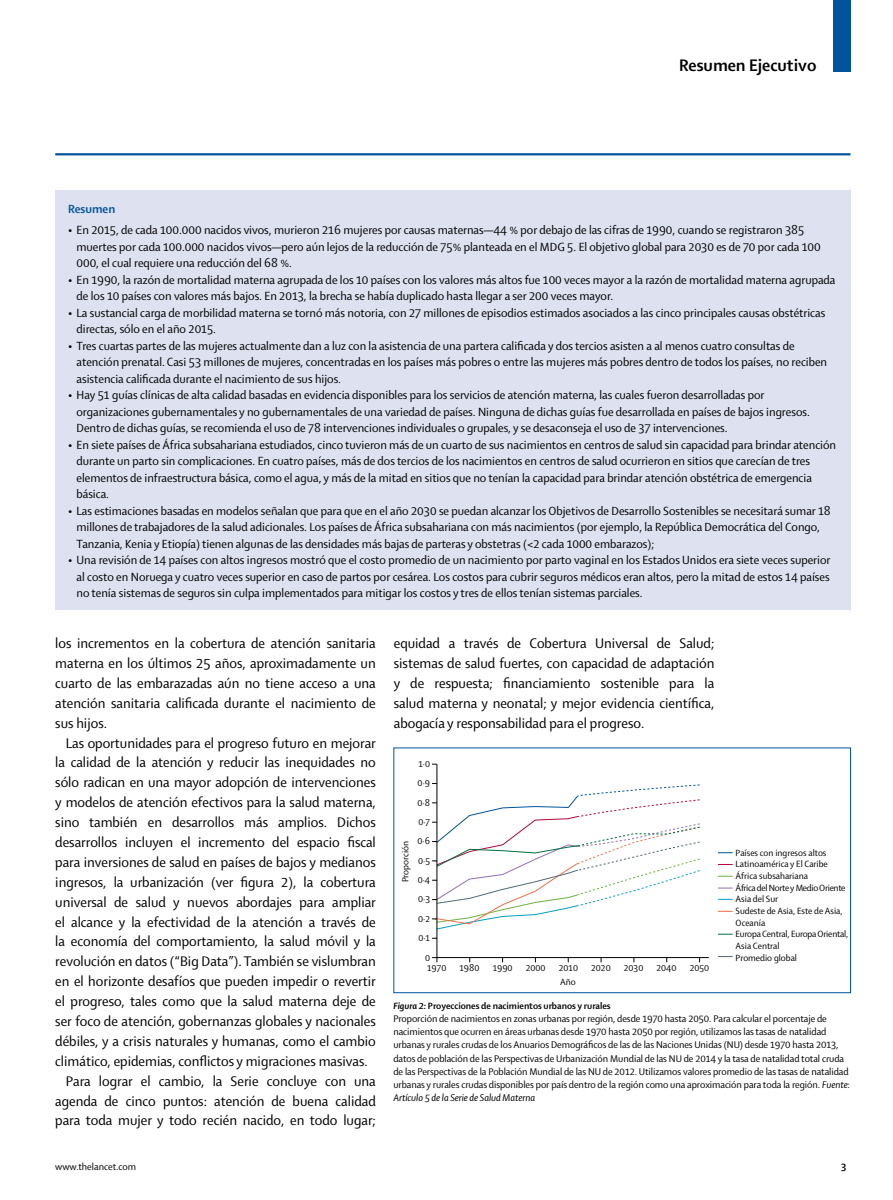
<style>
.page{position:relative;width:893px;height:1200px;background:#fff}
.page>*{position:absolute;margin:0;border:0;box-sizing:border-box;transform-origin:0 0}
.t1{font:700 18px "Shaker 2 Lancet";color:#000}
.t2{font:15px/19.8px "Shaker 2 Lancet";color:#000;text-align:justify}
.t3{font:12.75px/16.5px "Shaker 2 Lancet";color:#000}
.t4{font:700 12.75px "Shaker 2 Lancet";color:#00549e}
.t5{font:10.5px/13.2px "Shaker 2 Lancet";letter-spacing:-.005em;color:#000}
.t6{font:700 10.5px "Shaker 2 Lancet";color:#000}
.t7{font:700 9.9px "Shaker 2 Lancet";color:#000}
.t8{font:9.75px/11.7px "Shaker 2 Lancet";color:#000}
.s1{font-style:italic}
</style>
<div class="page">
<div style="left:833px;top:0;width:17px;height:71px;background:#00549e"></div>
<hr style="left:55px;top:153px;width:795px;height:2px;background:#00549e">
<div style="left:55px;top:190px;width:795px;height:420px;background:#dee1f0"></div>
<hr style="left:432px;top:956px;width:277px;height:1px;background:#000">
<hr style="left:437px;top:764px;width:1px;height:198px;background:#000">
<svg style="left:432px;top:783px;width:268px;height:146px"></svg>
<svg style="left:718px;top:852px;width:15px;height:1px"></svg>
<svg style="left:718px;top:875px;width:15px;height:1px"></svg>
<svg style="left:718px;top:887px;width:15px;height:1px"></svg>
<svg style="left:718px;top:898px;width:15px;height:1px"></svg>
<svg style="left:718px;top:910px;width:15px;height:1px"></svg>
<svg style="left:718px;top:933px;width:15px;height:1px"></svg>
<h1 class="t1" style="left:679px;top:54px;width:139px">Resumen Ejecutivo</h1>
<p class="t4" style="left:68px;top:201px;width:49px">Resumen</p>
<p class="t3" style="left:77px;top:221px;width:746px;text-indent:-9px">• En 2015, de cada 100.000 nacidos vivos, murieron 216 mujeres por causas maternas—44 % por debajo de las cifras de 1990, cuando se registraron 385 muertes por cada 100.000 nacidos vivos—pero aún lejos de la reducción de 75% planteada en el MDG 5. El objetivo global para 2030 es de 70 por cada 100<br>000, el cual requiere una reducción del 68 %.</p>
<p class="t3" style="left:77px;top:270px;width:760px;text-indent:-9px">• En 1990, la razón de mortalidad materna agrupada de los 10 países con los valores más altos fue 100 veces mayor a la razón de mortalidad materna agrupada de los 10 países con valores más bajos. En 2013, la brecha se había duplicado hasta llegar a ser 200 veces mayor.</p>
<p class="t3" style="left:77px;top:303px;width:750px;text-indent:-9px">• La sustancial carga de morbilidad materna se tornó más notoria, con 27 millones de episodios estimados asociados a las cinco principales causas obstétricas directas, sólo en el año 2015.</p>
<p class="t3" style="left:77px;top:336px;width:752px;text-indent:-9px">• Tres cuartas partes de las mujeres actualmente dan a luz con la asistencia de una partera calificada y dos tercios asisten a al menos cuatro consultas de atención prenatal. Casi 53 millones de mujeres, concentradas en los países más pobres o entre las mujeres más pobres dentro de todos los países, no reciben asistencia calificada durante el nacimiento de sus hijos.</p>
<p class="t3" style="left:77px;top:386px;width:735px;text-indent:-9px">• Hay 51 guías clínicas de alta calidad basadas en evidencia disponibles para los servicios de atención materna, las cuales fueron desarrolladas por organizaciones gubernamentales y no gubernamentales de una variedad de países. Ninguna de dichas guías fue desarrollada en países de bajos ingresos.<br>Dentro de dichas guías, se recomienda el uso de 78 intervenciones individuales o grupales, y se desaconseja el uso de 37 intervenciones.</p>
<p class="t3" style="left:77px;top:435px;width:761px;text-indent:-9px">• En siete países de África subsahariana estudiados, cinco tuvieron más de un cuarto de sus nacimientos en centros de salud sin capacidad para brindar atención durante un parto sin complicaciones. En cuatro países, más de dos tercios de los nacimientos en centros de salud ocurrieron en sitios que carecían de tres elementos de infraestructura básica, como el agua, y más de la mitad en sitios que no tenían la capacidad para brindar atención obstétrica de emergencia básica.</p>
<p class="t3" style="left:77px;top:501px;width:756px;text-indent:-9px">• Las estimaciones basadas en modelos señalan que para que en el año 2030 se puedan alcanzar los Objetivos de Desarrollo Sostenibles se necesitará sumar 18 millones de trabajadores de la salud adicionales. Los países de África subsahariana con más nacimientos (por ejemplo, la República Democrática del Congo,<br>Tanzania, Kenia y Etiopía) tienen algunas de las densidades más bajas de parteras y obstetras (&lt;2 cada 1000 embarazos);</p>
<p class="t3" style="left:77px;top:551px;width:755px;text-align:justify;text-indent:-9px">• Una revisión de 14 países con altos ingresos mostró que el costo promedio de un nacimiento por parto vaginal en los Estados Unidos era siete veces superior al costo en Noruega y cuatro veces superior en caso de partos por cesárea. Los costos para cubrir seguros médicos eran altos, pero la mitad de estos 14 países no tenía sistemas de seguros sin culpa implementados para mitigar los costos y tres de ellos tenían sistemas parciales.</p>
<p class="t2" style="left:55px;top:632px;width:322px">los incrementos en la cobertura de atención sanitaria materna en los últimos 25 años, aproximadamente un cuarto de las embarazadas aún no tiene acceso a una atención sanitaria calificada durante el nacimiento de sus hijos.</p>
<p class="t2" style="left:66px;top:732px;width:311px">Las oportunidades para el progreso futuro en mejorar</p>
<p class="t2" style="left:55px;top:751px;width:322px">la calidad de la atención y reducir las inequidades no</p>
<p class="t2" style="left:55px;top:771px;width:322px">sólo radican en una mayor adopción de intervenciones</p>
<p class="t2" style="left:55px;top:791px;width:322px">y modelos de atención efectivos para la salud materna,</p>
<p class="t2" style="left:55px;top:811px;width:322px">sino también en desarrollos más amplios. Dichos</p>
<p class="t2" style="left:55px;top:831px;width:322px">desarrollos incluyen el incremento del espacio fiscal</p>
<p class="t2" style="left:55px;top:851px;width:322px">para inversiones de salud en países de bajos y medianos</p>
<p class="t2" style="left:55px;top:871px;width:322px">ingresos, la urbanización (ver figura 2), la cobertura</p>
<p class="t2" style="left:55px;top:891px;width:322px">universal de salud y nuevos abordajes para ampliar</p>
<p class="t2" style="left:55px;top:910px;width:322px">el alcance y la efectividad de la atención a través de</p>
<p class="t2" style="left:55px;top:930px;width:322px">la economía del comportamiento, la salud móvil y la</p>
<p class="t2" style="left:55px;top:950px;width:322px">revolución en datos (“Big Data”). También se vislumbran</p>
<p class="t2" style="left:55px;top:970px;width:322px">en el horizonte desafíos que pueden impedir o revertir</p>
<p class="t2" style="left:55px;top:990px;width:322px">el progreso, tales como que la salud materna deje de</p>
<p class="t2" style="left:55px;top:1010px;width:322px">ser foco de atención, gobernanzas globales y nacionales</p>
<p class="t2" style="left:55px;top:1030px;width:322px">débiles, y a crisis naturales y humanas, como el cambio</p>
<p class="t2" style="left:55px;top:1050px;width:314px">climático, epidemias, conflictos y migraciones masivas.</p>
<p class="t2" style="left:66px;top:1069px;width:311px">Para lograr el cambio, la Serie concluye con una</p>
<p class="t2" style="left:55px;top:1089px;width:322px">agenda de cinco puntos: atención de buena calidad</p>
<p class="t2" style="left:55px;top:1109px;width:322px">para toda mujer y todo recién nacido, en todo lugar;</p>
<p class="t2" style="left:394px;top:632px;width:322px">equidad a través de Cobertura Universal de Salud; sistemas de salud fuertes, con capacidad de adaptación y de respuesta; financiamiento sostenible para la salud materna y neonatal; y mejor evidencia científica, abogacía y responsabilidad para el progreso.</p>
<p class="t8" style="left:418px;top:757px;width:13px">1·0</p>
<p class="t8" style="left:418px;top:776px;width:14px">0·9</p>
<p class="t8" style="left:418px;top:796px;width:14px">0·8</p>
<p class="t8" style="left:418px;top:815px;width:13px">0·7</p>
<p class="t8" style="left:418px;top:834px;width:14px">0·6</p>
<p class="t8" style="left:399px;top:882px;width:43px;rotate:-90deg">Proporción</p>
<p class="t8" style="left:736px;top:845px;width:114px">Países con ingresos altos<br>Latinoamérica y El Caribe<br>África subsahariana<br>África del Norte y Medio Oriente<br>Asia del Sur<br>Sudeste de Asia, Este de Asia,<br>Oceanía<br>Europa Central, Europa Oriental,<br>Asia Central<br>Promedio global</p>
<p class="t7" style="left:393px;top:999px;width:219px"><span class="s1">Figura 2:</span> Proyecciones de nacimientos urbanos y rurales</p>
<p class="t5" style="left:393px;top:1011px;width:458px">Proporción de nacimientos en zonas urbanas por región, desde 1970 hasta 2050. Para calcular el porcentaje de nacimientos que ocurren en áreas urbanas desde 1970 hasta 2050 por región, utilizamos las tasas de natalidad urbanas y rurales crudas de los Anuarios Demográficos de las de las Naciones Unidas (NU) desde 1970 hasta 2013, datos de población de las Perspectivas de Urbanización Mundial de las NU de 2014 y la tasa de natalidad total cruda de las Perspectivas de la Población Mundial de las NU de 2012. Utilizamos valores promedio de las tasas de natalidad urbanas y rurales crudas disponibles por país dentro de la región como una aproximación para toda la región. <span class="s1">Fuente:<br>Artículo 5 de la Serie de Salud Materna</span></p>
<p class="t8" style="left:418px;top:854px;width:13px">0·5</p>
<p class="t8" style="left:418px;top:873px;width:14px">0·4</p>
<p class="t8" style="left:418px;top:892px;width:13px">0·3</p>
<p class="t8" style="left:418px;top:912px;width:13px">0·2</p>
<p class="t8" style="left:418px;top:931px;width:13px">0·1</p>
<p class="t8" style="left:425px;top:950px;width:7px">0</p>
<p class="t8" style="left:427px;top:961px;width:21px">1970</p>
<p class="t8" style="left:460px;top:961px;width:21px">1980</p>
<p class="t8" style="left:493px;top:961px;width:21px">1990</p>
<p class="t8" style="left:526px;top:961px;width:21px">2000</p>
<p class="t8" style="left:559px;top:961px;width:21px">2010</p>
<p class="t8" style="left:591px;top:961px;width:21px">2020</p>
<p class="t8" style="left:624px;top:961px;width:21px">2030</p>
<p class="t8" style="left:656px;top:961px;width:21px">2040</p>
<p class="t8" style="left:690px;top:961px;width:21px">2050</p>
<p class="t8" style="left:560px;top:975px;width:17px">Año</p>
<p class="t5" style="left:55px;top:1158px;width:82px">www.thelancet.com</p>
<p class="t6" style="left:841px;top:1159px;width:7px">3</p>
</div>
